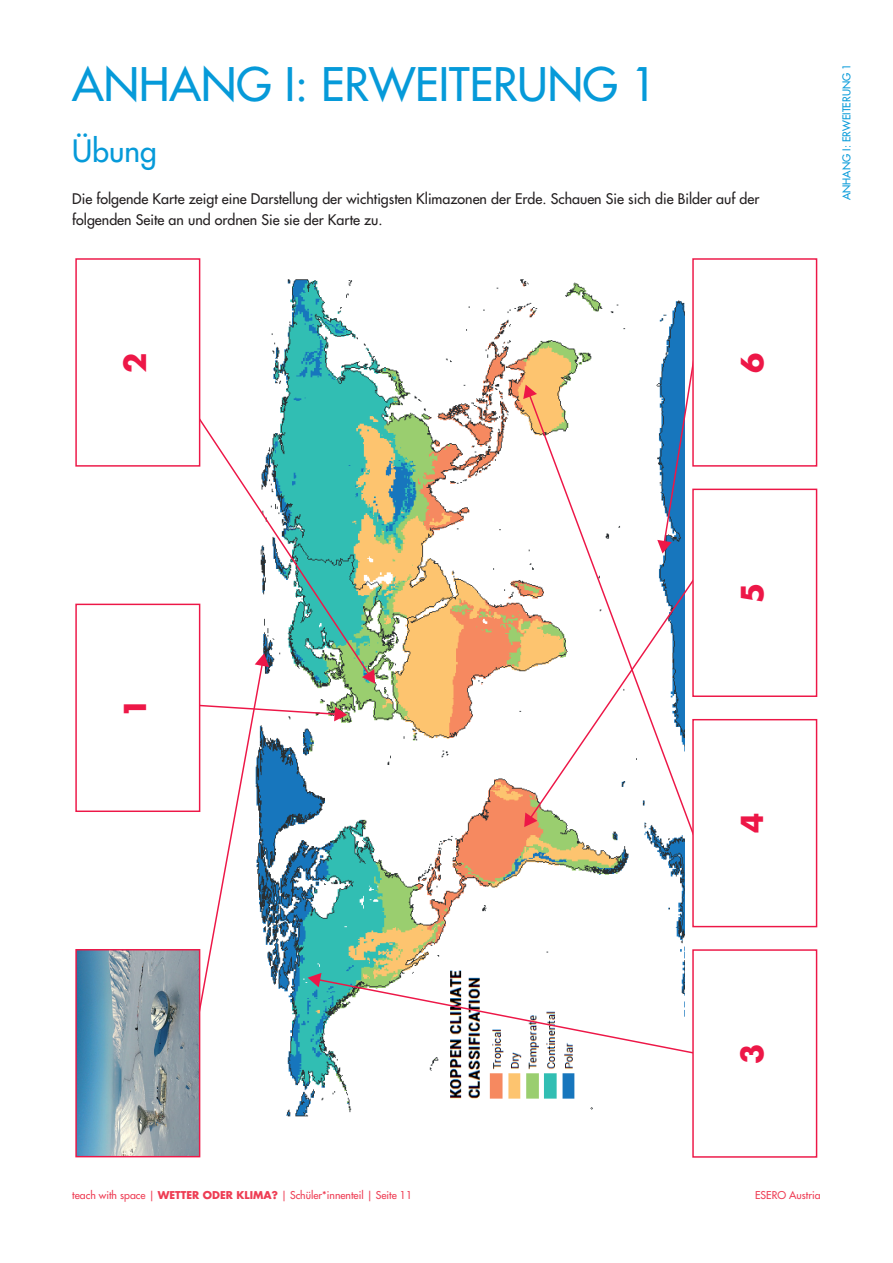
<style>
.page{position:relative;width:893px;height:1263px;background:#fff}
.page>*{position:absolute;margin:0;border:0;box-sizing:border-box;transform-origin:0 0}
.t1{font:500 45px "Futura Std";color:#069ad9}
.t2{font:500 30px "Futura Std";color:#069ad9}
.t3{font:700 29.4px "Futura Std";color:#ed1747}
.t4{font:500 14.25px/21px "Futura Std";color:#231f20}
.t5{font:500 10.5px "Futura Std";color:#ee3d54}
.t6{font:500 10.5px "Futura Std";color:#069ad9}
.s1{font-weight:700}
</style>
<div class="page">
<img style="left:271px;top:279px;width:413px;height:838px">
<svg style="left:200px;top:415px;width:171px;height:161px"></svg>
<svg style="left:657px;top:359px;width:35px;height:34px"></svg>
<svg style="left:527px;top:393px;width:169px;height:183px"></svg>
<svg style="left:523px;top:385px;width:14px;height:14px"></svg>
<svg style="left:196px;top:576px;width:501px;height:479px"></svg>
<img style="left:77px;top:951px;width:121px;height:204px">
<div style="left:75px;top:949px;width:125px;height:208px;border:1px solid #ed1747"></div>
<div style="left:76px;top:604px;width:124px;height:207px;background:#fff"></div>
<div style="left:75px;top:604px;width:125px;height:208px;border:1px solid #ed1747"></div>
<div style="left:75px;top:258px;width:125px;height:209px;border:1px solid #ed1747"></div>
<div style="left:693px;top:950px;width:124px;height:207px;background:#fff"></div>
<div style="left:692px;top:949px;width:125px;height:209px;border:1px solid #ed1747"></div>
<div style="left:693px;top:720px;width:124px;height:206px;background:#fff"></div>
<div style="left:692px;top:719px;width:125px;height:208px;border:1px solid #ed1747"></div>
<div style="left:693px;top:489px;width:124px;height:207px;background:#fff"></div>
<div style="left:692px;top:489px;width:125px;height:208px;border:1px solid #ed1747"></div>
<div style="left:693px;top:259px;width:124px;height:207px;background:#fff"></div>
<div style="left:692px;top:258px;width:125px;height:209px;border:1px solid #ed1747"></div>
<h1 class="t1" style="left:72px;top:56px;width:586px">ANHANG I: ERWEITERUNG 1</h1>
<h2 class="t2" style="left:72px;top:132px;width:86px">Übung</h2>
<p class="t4" style="left:72px;top:188px;width:689px">Die folgende Karte zeigt eine Darstellung der wichtigsten Klimazonen der Erde. Schauen Sie sich die Bilder auf der folgenden Seite an und ordnen Sie sie der Karte zu.</p>
<h3 class="t3" style="left:116px;top:372px;width:22px;rotate:-90deg">2</h3>
<h3 class="t3" style="left:732px;top:372px;width:22px;rotate:-90deg">6</h3>
<p class="t6" style="left:840px;top:200px;width:138px;rotate:-90deg">ANHANG I: ERWEITERUNG 1</p>
<h3 class="t3" style="left:116px;top:718px;width:22px;rotate:-90deg">1</h3>
<h3 class="t3" style="left:732px;top:603px;width:22px;rotate:-90deg">5</h3>
<h3 class="t3" style="left:732px;top:833px;width:22px;rotate:-90deg">4</h3>
<h3 class="t3" style="left:732px;top:1063px;width:22px;rotate:-90deg">3</h3>
<p class="t5" style="left:72px;top:1189px;width:341px">teach with space | <span class="s1">WETTER ODER KLIMA?</span> | Schüler*innenteil | Seite 11</p>
<p class="t5" style="left:755px;top:1189px;width:67px">ESERO Austria</p>
</div>
